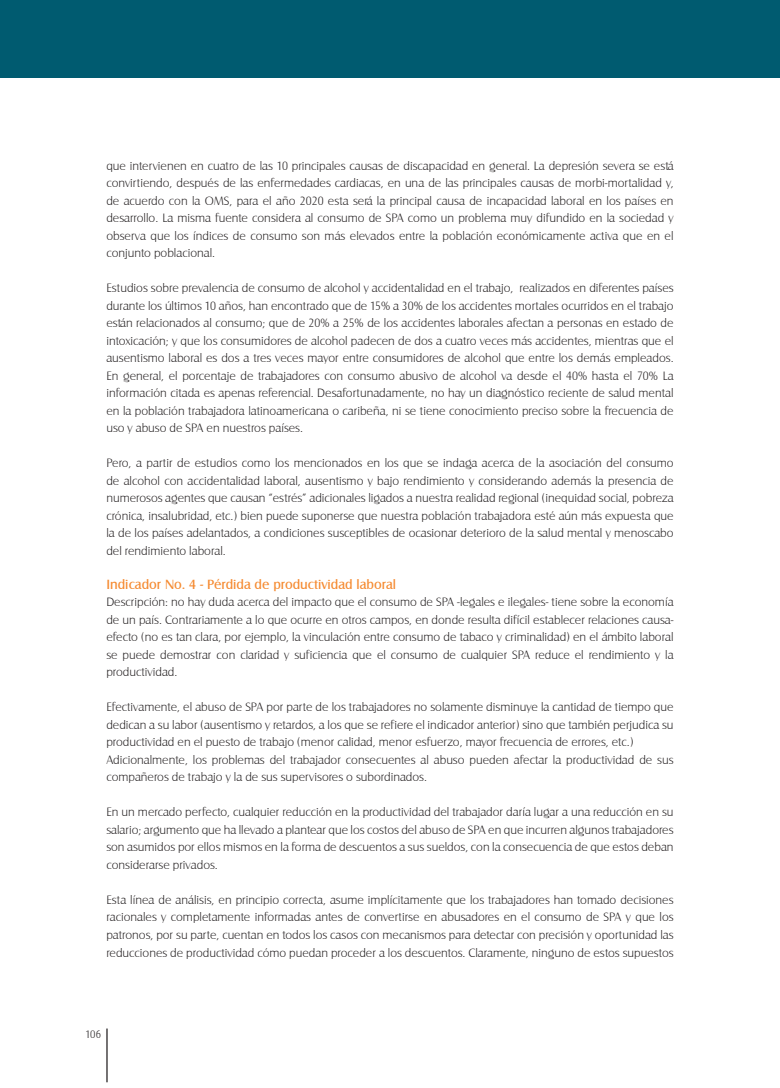
<style>
.page{position:relative;width:780px;height:1088px;background:#fff}
.page>*{position:absolute;margin:0;border:0;box-sizing:border-box;transform-origin:0 0}
.t1{font:13.75px "Castle T";color:#f58b32}
.t2{font:12.5px/17.5px "Castle T Ligh";color:#231f20;text-align:justify}
.t3{font:11.25px "Castle T Ligh";color:#231f20}
</style>
<div class="page">
<hr style="left:106px;top:1028px;width:2px;height:54px;background:#231f20">
<div style="left:0;top:0;width:780px;height:78px;background:#005b70"></div>
<p class="t2" style="left:106px;top:157px;width:568px">que intervienen en cuatro de las 10 principales causas de discapacidad en general. La depresión severa se está convirtiendo, después de las enfermedades cardiacas, en una de las principales causas de morbi-mortalidad y, de acuerdo con la OMS, para el año 2020 esta será la principal causa de incapacidad laboral en los países en desarrollo. La misma fuente considera al consumo de SPA como un problema muy difundido en la sociedad y observa que los índices de consumo son más elevados entre la población económicamente activa que en el conjunto poblacional.</p>
<p class="t2" style="left:106px;top:280px;width:568px">Estudios sobre prevalencia de consumo de alcohol y accidentalidad en el trabajo, realizados en diferentes países durante los últimos 10 años, han encontrado que de 15% a 30% de los accidentes mortales ocurridos en el trabajo están relacionados al consumo; que de 20% a 25% de los accidentes laborales afectan a personas en estado de intoxicación; y que los consumidores de alcohol padecen de dos a cuatro veces más accidentes, mientras que el ausentismo laboral es dos a tres veces mayor entre consumidores de alcohol que entre los demás empleados.<br>En general, el porcentaje de trabajadores con consumo abusivo de alcohol va desde el 40% hasta el 70% La información citada es apenas referencial. Desafortunadamente, no hay un diagnóstico reciente de salud mental en la población trabajadora latinoamericana o caribeña, ni se tiene conocimiento preciso sobre la frecuencia de uso y abuso de SPA en nuestros países.</p>
<p class="t2" style="left:106px;top:455px;width:568px">Pero, a partir de estudios como los mencionados en los que se indaga acerca de la asociación del consumo de alcohol con accidentalidad laboral, ausentismo y bajo rendimiento y considerando además la presencia de numerosos agentes que causan “estrés” adicionales ligados a nuestra realidad regional (inequidad social, pobreza crónica, insalubridad, etc.) bien puede suponerse que nuestra población trabajadora esté aún más expuesta que la de los países adelantados, a condiciones susceptibles de ocasionar deterioro de la salud mental y menoscabo del rendimiento laboral.</p>
<p class="t1" style="left:106px;top:577px;width:291px">Indicador No. 4 - Pérdida de productividad laboral</p>
<p class="t2" style="left:106px;top:594px;width:568px">Descripción: no hay duda acerca del impacto que el consumo de SPA -legales e ilegales- tiene sobre la economía de un país. Contrariamente a lo que ocurre en otros campos, en donde resulta difícil establecer relaciones causa&shy;efecto (no es tan clara, por ejemplo, la vinculación entre consumo de tabaco y criminalidad) en el ámbito laboral se puede demostrar con claridad y suficiencia que el consumo de cualquier SPA reduce el rendimiento y la productividad.</p>
<p class="t2" style="left:106px;top:699px;width:568px">Efectivamente, el abuso de SPA por parte de los trabajadores no solamente disminuye la cantidad de tiempo que dedican a su labor (ausentismo y retardos, a los que se refiere el indicador anterior) sino que también perjudica su productividad en el puesto de trabajo (menor calidad, menor esfuerzo, mayor frecuencia de errores, etc.)</p>
<p class="t2" style="left:106px;top:751px;width:568px">Adicionalmente, los problemas del trabajador consecuentes al abuso pueden afectar la productividad de sus compañeros de trabajo y la de sus supervisores o subordinados.</p>
<p class="t2" style="left:106px;top:804px;width:568px">En un mercado perfecto, cualquier reducción en la productividad del trabajador daría lugar a una reducción en su salario; argumento que ha llevado a plantear que los costos del abuso de SPA en que incurren algunos trabajadores son asumidos por ellos mismos en la forma de descuentos a sus sueldos, con la consecuencia de que estos deban considerarse privados.</p>
<p class="t2" style="left:106px;top:891px;width:568px">Esta línea de análisis, en principio correcta, asume implícitamente que los trabajadores han tomado decisiones racionales y completamente informadas antes de convertirse en abusadores en el consumo de SPA y que los patronos, por su parte, cuentan en todos los casos con mecanismos para detectar con precisión y oportunidad las reducciones de productividad cómo puedan proceder a los descuentos. Claramente, ninguno de estos supuestos</p>
<p class="t3" style="left:85px;top:1028px;width:17px">106</p>
</div>
